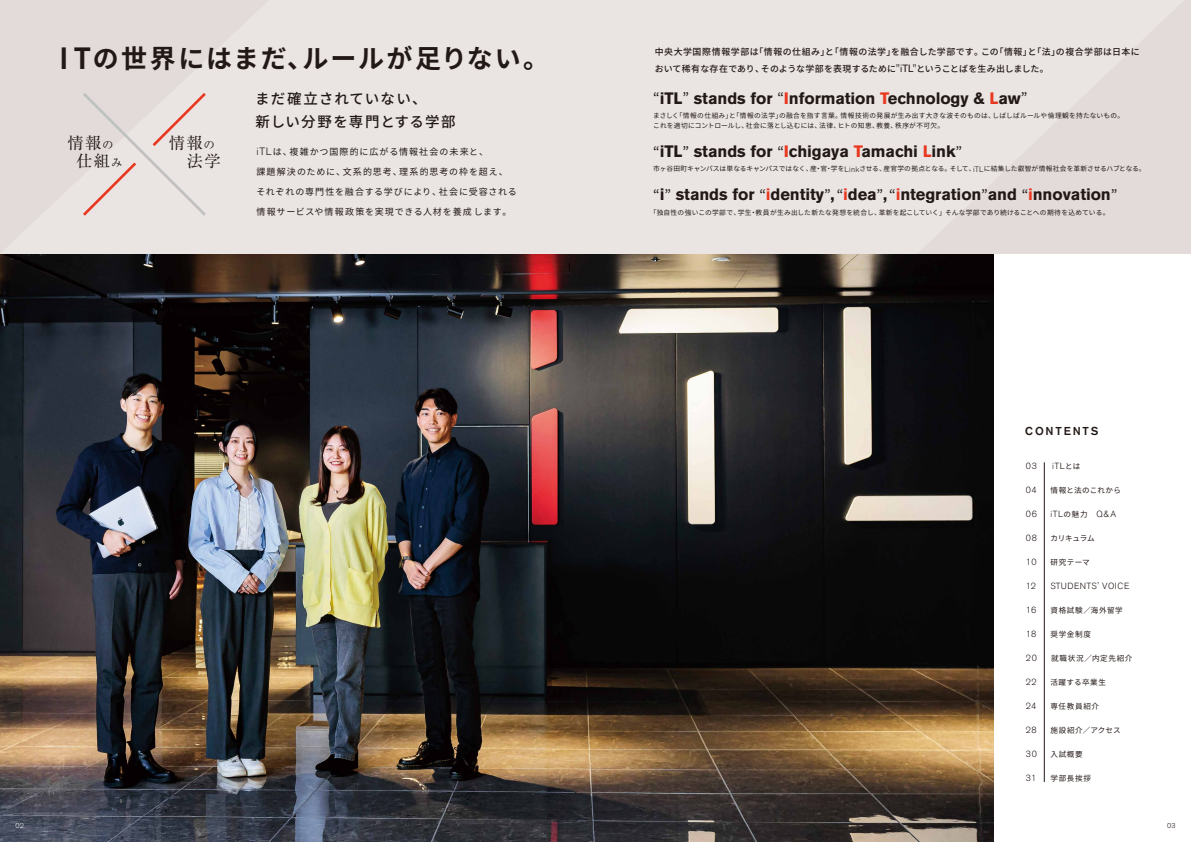
<style>
.page{position:relative;width:1191px;height:842px;background:#fff}
.page>*{position:absolute;margin:0;border:0;box-sizing:border-box;transform-origin:0 0}
.t1{font:700 26px "Noto Sans CJ Kjp";letter-spacing:.075em;color:#221815}
.t2{font:700 16.5px "Akzidenz Grotesk BQ";letter-spacing:-.005em;color:#221815}
.t3{font:16.3px/18.2px "Ryumin Pro";letter-spacing:.08em;color:#221815;text-align:center}
.t4{font:500 14.5px/23px "Noto Sans CJ Kjp";letter-spacing:.08em;color:#221815}
.t5{font:500 11.4px "Akzidenz Grotesk BQ";letter-spacing:.16em;color:#221815}
.t6{font:9px "Noto Sans CJ Kjp";letter-spacing:.1em;color:#221815}
.t7{font:500 8.9px/16.4px "Noto Sans CJ Kjp";letter-spacing:.035em;color:#221815}
.t8{font:300 8.9px "Akzidenz Grotesk BQ";letter-spacing:.06em;color:#221815}
.t9{font:300 8.9px "Akzidenz Grotesk BQ";letter-spacing:.035em;color:#221815}
.t10{font:7.6px "Noto Sans CJ Kjp";letter-spacing:.08em;color:#221815}
.t11{font:7.6px "Noto Sans CJ Kjp";letter-spacing:.025em;color:#221815}
.t12{font:7.6px "Noto Sans CJ Kjp";letter-spacing:.05em;color:#221815}
.t13{font:300 7.1px "Akzidenz Grotesk BQ";color:#fff}
.t14{font:300 7.1px "Akzidenz Grotesk BQ";color:#221815}
.t15{font:6.7px/9.9px "Noto Sans CJ Kjp";letter-spacing:.03em;color:#221815}
.t16{font:6.7px "Noto Sans CJ Kjp";letter-spacing:-.015em;color:#221815}
.s1{font-family:"Akzidenz Grotesk BQ";font-weight:500;font-size:30.6px}
.s2{font-size:11.4px}
.s3{font-family:"Akzidenz Grotesk BQ";font-weight:300;font-size:10.6px}
.s4{font-family:"Akzidenz Grotesk BQ";font-weight:400;font-size:10.5px}
.s5{font-family:"Noto Sans CJ Kjp";font-weight:400;font-size:14px}
.s6{color:#e83820}
.s7{font-family:"Akzidenz Grotesk BQ";font-weight:300;font-size:7.9px}
.s8{font-family:"Noto Sans CJ Kjp";font-weight:400;font-size:7.6px}
</style>
<div class="page">
<img style="left:0;top:254px;width:993px;height:588px">
<div style="left:0;top:0;width:1191px;height:254px;background:#eae5e3"></div>
<svg style="left:83px;top:92px;width:123px;height:124px"></svg>
<hr style="left:1044px;top:462px;width:1px;height:320px;background:#221815">
<h1 class="t1" style="left:60px;top:43px;width:491px"><span class="s1">IT</span>の世界にはまだ、ルールが足りない。</h1>
<h3 class="t4" style="left:255px;top:88px;width:202px">まだ確立されていない、<br>新しい分野を専門とする学部</h3>
<h3 class="t3" style="left:59px;top:133px;width:65px">情報<span class="s2">の</span>　仕組<span class="s2">み</span></h3>
<h3 class="t3" style="left:163px;top:133px;width:60px">情報<span class="s2">の</span>　 法学</h3>
<h3 class="t6" style="left:256px;top:146px;width:233px"><span class="s3">iTL</span>は、複雑かつ国際的に広がる情報社会の未来と、</h3>
<h3 class="t6" style="left:256px;top:166px;width:253px">課題解決のために、文系的思考、理系的思考の枠を超え、</h3>
<h3 class="t6" style="left:256px;top:186px;width:262px">それぞれの専門性を融合する学びにより、社会に受容される</h3>
<h3 class="t6" style="left:256px;top:206px;width:257px">情報サービスや情報政策を実現できる人材を養成します。</h3>
<h3 class="t7" style="left:654px;top:44px;width:486px">中央大学国際情報学部は「情報の仕組み」と「情報の法学」を融合した学部です。この「情報」と「法」の複合学部は日本において稀有な存在であり、そのような学部を表現するために<span class="s4">"iTL"</span>ということばを生み出しました。</h3>
<p class="t15" style="left:653px;top:111px;width:472px">まさしく「情報の仕組み」と「情報の法学」の融合を指す言葉。情報技術の発展が生み出す大きな波そのものは、しばしばルールや倫理観を持たないもの。これを適切にコントロールし、社会に落とし込むには、法律、ヒトの知恵、教養、秩序が不可欠。</p>
<h2 class="t2" style="left:653px;top:88px;width:376px"><span class="s5">“</span>iTL<span class="s5">”</span> stands for <span class="s5">“</span><span class="s6">I</span>nformation <span class="s6">T</span>echnology &amp; <span class="s6">L</span>aw<span class="s5">”</span></h2>
<h2 class="t2" style="left:653px;top:142px;width:310px"><span class="s5">“</span>iTL<span class="s5">”</span> stands for <span class="s5">“</span><span class="s6">I</span>chigaya <span class="s6">T</span>amachi <span class="s6">L</span>ink<span class="s5">”</span></h2>
<p class="t16" style="left:653px;top:165px;width:494px">市ヶ谷田町キャンパスは単なるキャンパスではなく、産・官・学を<span class="s7">Link</span>させる、産官学の拠点となる。そして、<span class="s7">iTL</span>に結集した叡智が情報社会を革新させるハブとなる。</p>
<h2 class="t2" style="left:653px;top:185px;width:466px"><span class="s5">“</span>i<span class="s5">”</span> stands for <span class="s5">“</span><span class="s6">i</span>dentity<span class="s5">”</span>, <span class="s5">“</span><span class="s6">i</span>dea<span class="s5">”</span>, <span class="s5">“</span><span class="s6">i</span>ntegration<span class="s5">”</span>and <span class="s5">“</span><span class="s6">i</span>nnovation<span class="s5">”</span></h2>
<p class="t15" style="left:649px;top:207px;width:461px">「独自性の強いこの学部で、学生・教員が生み出した新たな発想を統合し、革新を起こしていく」そんな学部であり続けることへの期待を込めている。</p>
<h3 class="t5" style="left:1025px;top:424px;width:75px">CONTENTS</h3>
<h3 class="t8" style="left:1025px;top:461px;width:12px">03</h3>
<h3 class="t8" style="left:1025px;top:485px;width:12px">04</h3>
<h3 class="t8" style="left:1025px;top:509px;width:13px">06</h3>
<h3 class="t8" style="left:1025px;top:533px;width:13px">08</h3>
<h3 class="t8" style="left:1025px;top:557px;width:12px">10</h3>
<h3 class="t8" style="left:1026px;top:581px;width:12px">12</h3>
<h3 class="t8" style="left:1026px;top:605px;width:12px">16</h3>
<h3 class="t8" style="left:1026px;top:629px;width:12px">18</h3>
<h3 class="t8" style="left:1026px;top:653px;width:12px">20</h3>
<h3 class="t8" style="left:1026px;top:677px;width:12px">22</h3>
<h3 class="t8" style="left:1026px;top:701px;width:12px">24</h3>
<h3 class="t8" style="left:1026px;top:725px;width:12px">28</h3>
<h3 class="t8" style="left:1026px;top:749px;width:12px">30</h3>
<h3 class="t8" style="left:1026px;top:773px;width:12px">31</h3>
<h3 class="t8" style="left:1052px;top:461px;width:30px">iTL<span class="s8">とは</span></h3>
<p class="t11" style="left:1050px;top:486px;width:72px">情報と法のこれから</p>
<h3 class="t8" style="left:1050px;top:509px;width:67px">iTL<span class="s8">の魅力　</span>Q&amp;A</h3>
<p class="t10" style="left:1050px;top:534px;width:46px">カリキュラム</p>
<p class="t10" style="left:1050px;top:558px;width:41px">研究テーマ</p>
<h3 class="t9" style="left:1050px;top:581px;width:48px">STUDENTS</h3>
<h3 class="t8" style="left:1097px;top:575px;width:3px">,</h3>
<h3 class="t8" style="left:1102px;top:581px;width:29px">VOICE</h3>
<p class="t10" style="left:1050px;top:606px;width:74px">資格試験／海外留学</p>
<p class="t10" style="left:1050px;top:630px;width:42px">奨学金制度</p>
<p class="t10" style="left:1051px;top:654px;width:83px">就職状況／内定先紹介</p>
<p class="t10" style="left:1050px;top:678px;width:57px">活躍する卒業生</p>
<p class="t10" style="left:1050px;top:702px;width:50px">専任教員紹介</p>
<p class="t12" style="left:1050px;top:726px;width:72px">施設紹介／アクセス</p>
<p class="t10" style="left:1050px;top:750px;width:34px">入試概要</p>
<p class="t10" style="left:1050px;top:774px;width:42px">学部長挨拶</p>
<p class="t13" style="left:16px;top:821px;width:10px">02</p>
<p class="t14" style="left:1167px;top:821px;width:10px">03</p>
</div>
